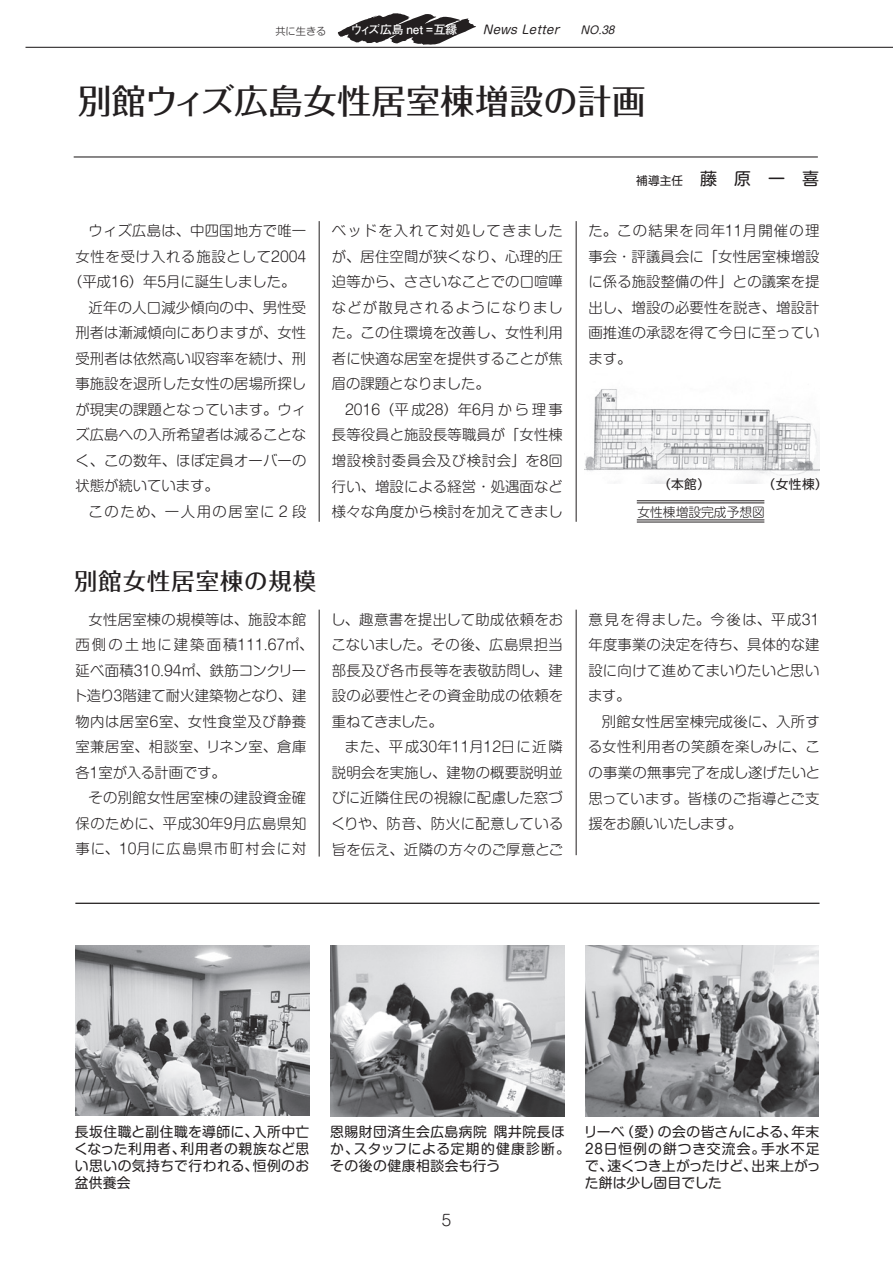
<style>
.page{position:relative;width:893px;height:1263px;background:#fff}
.page>*{position:absolute;margin:0;border:0;box-sizing:border-box;transform-origin:0 0}
.t1{font:500 34.05px "Folk Pro";letter-spacing:.01em;color:#231f20}
.t2{font:500 23.4px "Folk Pro";letter-spacing:.04em;color:#231f20}
.t3{font:16.95px "Shin M Go Pro";color:#231f20}
.t4{font:300 15.45px "Shin M Go Pro";color:#231f20}
.t5{font:300 14.4px/25.5px "Shin M Go Pro";letter-spacing:.01em;color:#231f20;text-align:justify}
.t6{font:300 14.4px "Shin M Go Pro";letter-spacing:.055em;color:#231f20}
.t7{font:300 14.4px "Shin M Go Pro";letter-spacing:.105em;color:#231f20}
.t8{font:13.8px/17px "Shin M Go Pro";letter-spacing:.035em;color:#231f20;text-align:justify}
.t9{font:300 12.75px "Shin M Go Pro";color:#231f20}
.t10{font:12.75px "Shin M Go Pro";color:#231f20}
.t11{font:700 11.85px "Futo Go B101 Pro";color:#fff}
.t12{font:italic 11.7px "Shin M Go Pro";color:#231f20}
.t13{font:300 10.2px "Shin M Go Pro";color:#231f20}
.s1{font-size:10.65px}
.s2{font-size:11.7px}
</style>
<div class="page">
<img style="left:584px;top:389px;width:235px;height:95px">
<img style="left:75px;top:946px;width:234px;height:170px">
<img style="left:331px;top:946px;width:234px;height:170px">
<img style="left:586px;top:946px;width:233px;height:170px">
<hr style="left:637px;top:500px;width:127px;height:1px;background:#231f20">
<hr style="left:637px;top:503px;width:127px;height:1px;background:#231f20">
<hr style="left:637px;top:520px;width:127px;height:1px;background:#231f20">
<hr style="left:637px;top:522px;width:127px;height:1px;background:#231f20">
<hr style="left:319px;top:221px;width:1px;height:301px;background:#231f20">
<hr style="left:576px;top:221px;width:1px;height:301px;background:#231f20">
<hr style="left:319px;top:610px;width:1px;height:246px;background:#231f20">
<hr style="left:576px;top:610px;width:1px;height:245px;background:#231f20">
<hr style="left:74px;top:156px;width:744px;height:1px;background:#231f20">
<hr style="left:75px;top:903px;width:744px;height:1px;background:#231f20">
<hr style="left:26px;top:47px;width:867px;height:1px;background:#231f20">
<svg style="left:338px;top:13px;width:138px;height:32px"></svg>
<p class="t13" style="left:275px;top:23px;width:53px">共に生きる</p>
<p class="t11" style="left:351px;top:21px;width:108px">ウィズ広島 net ＝互縁</p>
<p class="t12" style="left:483px;top:21px;width:136px">News Letter　 <span class="s1">NO.38</span></p>
<h1 class="t1" style="left:78px;top:72px;width:569px">別館ウィズ広島女性居室棟増設の計画</h1>
<p class="t5" style="left:89px;top:216px;width:219px">ウィズ広島は、中四国地方で唯一</p>
<p class="t6" style="left:75px;top:245px;width:232px">女性を受け入れる施設として2004</p>
<p class="t5" style="left:68px;top:267px;width:229px">（平成16）年5月に誕生しました。</p>
<p class="t5" style="left:89px;top:293px;width:219px">近年の人口減少傾向の中、男性受</p>
<p class="t5" style="left:75px;top:318px;width:232px">刑者は漸減傾向にありますが、女性</p>
<p class="t5" style="left:75px;top:344px;width:232px">受刑者は依然高い収容率を続け、刑</p>
<p class="t5" style="left:75px;top:369px;width:232px">事施設を退所した女性の居場所探し</p>
<p class="t5" style="left:75px;top:395px;width:232px">が現実の課題となっています。ウィ</p>
<p class="t5" style="left:75px;top:421px;width:232px">ズ広島への入所希望者は減ることな</p>
<p class="t5" style="left:75px;top:446px;width:233px">く、この数年、ほぼ定員オーバーの</p>
<p class="t5" style="left:75px;top:472px;width:145px">状態が続いています。</p>
<p class="t7" style="left:89px;top:500px;width:219px">このため、一人用の居室に２段</p>
<p class="t5" style="left:332px;top:216px;width:233px">ベッドを入れて対処してきましたが、居住空間が狭くなり、心理的圧迫等から、ささいなことでの口喧嘩などが散見されるようになりました。この住環境を改善し、女性利用者に快適な居室を提供することが焦眉の課題となりました。</p>
<p class="t5" style="left:332px;top:395px;width:233px;text-indent:13px">2016（平成28）年6月から理事長等役員と施設長等職員が「女性棟増設検討委員会及び検討会」を8回行い、増設による経営・処遇面など様々な角度から検討を加えてきまし</p>
<h2 class="t2" style="left:74px;top:561px;width:243px">別館女性居室棟の規模</h2>
<p class="t5" style="left:73px;top:605px;width:242px;text-align:left;text-indent:16px">女性居室棟の規模等は、施設本館西側の土地に建築面積111.67㎡、延べ面積310.94㎡、鉄筋コンクリート造り３階建て耐火建築物となり、建物内は居室６室、女性食堂及び静養室兼居室、相談室、リネン室、倉庫各1室が入る計画です。</p>
<p class="t5" style="left:75px;top:783px;width:233px;text-indent:13px">その別館女性居室棟の建設資金確保のために、平成30年9月広島県知事に、10月に広島県市町村会に対</p>
<p class="t5" style="left:331px;top:605px;width:234px">し、趣意書を提出して助成依頼をおこないました。その後、広島県担当部長及び各市長等を表敬訪問し、建設の必要性とその資金助成の依頼を重ねてきました。</p>
<p class="t5" style="left:331px;top:732px;width:234px;text-indent:13px">また、平成30年11月12日に近隣説明会を実施し、建物の概要説明並びに近隣住民の視線に配慮した窓づくりや、防音、防火に配意している旨を伝え、近隣の方々のご厚意とご</p>
<p class="t3" style="left:636px;top:165px;width:184px"><span class="s2">補導主任</span> 藤　原　一　喜</p>
<p class="t5" style="left:588px;top:216px;width:233px">た。この結果を同年11月開催の理事会・評議員会に「女性居室棟増設に係る施設整備の件」との議案を提出し、増設の必要性を説き、増設計画推進の承認を得て今日に至っています。</p>
<p class="t10" style="left:658px;top:474px;width:54px">（本館）</p>
<p class="t10" style="left:763px;top:474px;width:67px">（女性棟）</p>
<p class="t9" style="left:637px;top:502px;width:129px">女性棟増設完成予想図</p>
<p class="t5" style="left:588px;top:605px;width:233px">意見を得ました。今後は、平成31年度事業の決定を待ち、具体的な建設に向けて進めてまいりたいと思います。</p>
<p class="t5" style="left:588px;top:707px;width:234px;text-indent:14px">別館女性居室棟完成後に、入所する女性利用者の笑顔を楽しみに、この事業の無事完了を成し遂げたいと思っています。皆様のご指導とご支援をお願いいたします。</p>
<p class="t8" style="left:74px;top:1121px;width:237px">長坂住職と副住職を導師に、入所中亡くなった利用者、利用者の親族など思い思いの気持ちで行われる、恒例のお盆供養会</p>
<p class="t8" style="left:330px;top:1121px;width:241px;text-align:left">恩賜財団済生会広島病院隅井院長ほか、スタッフによる定期的健康診断。その後の健康相談会も行う</p>
<p class="t8" style="left:584px;top:1121px;width:239px">リーベ（愛）の会の皆さんによる、年末28日恒例の餅つき交流会。手水不足で、速くつき上がったけど、出来上がった餅は少し固目でした</p>
<p class="t4" style="left:442px;top:1208px;width:11px">5</p>
</div>
